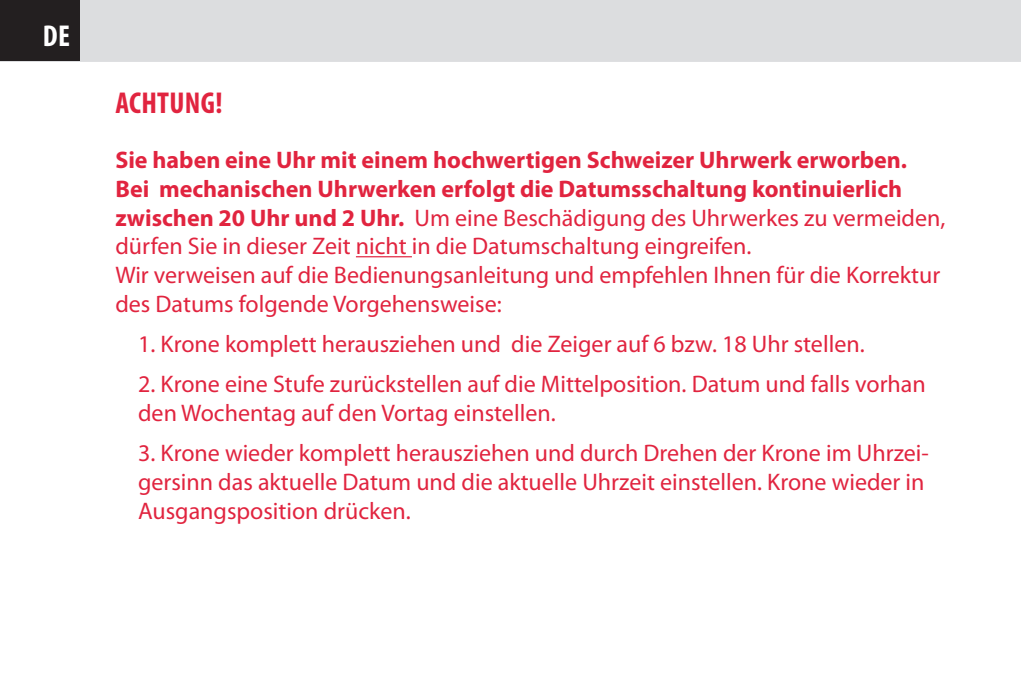
<style>
.page{position:relative;width:1021px;height:680px;background:#fff}
.page>*{position:absolute;margin:0;border:0;box-sizing:border-box;transform-origin:0 0}
.t1{font:700 condensed 30.4px "Myriad Pro";letter-spacing:.01em;color:#e1243f}
.t2{font:700 condensed 30.4px "Myriad Pro";color:#fff}
.t3{font:24px/28.8px "Myriad Pro";color:#e1243f}
.s1{font-weight:700}
</style>
<div class="page">
<hr style="left:356px;top:256px;width:56px;height:1px;background:#e1243f">
<div style="left:79px;top:0;width:941px;height:61px;background:#dcdddf"></div>
<div style="left:0;top:0;width:79px;height:61px;background:#231f20"></div>
<p class="t2" style="left:43px;top:24px;width:29px">DE</p>
<p class="t1" style="left:115px;top:92px;width:109px">ACHTUNG!</p>
<p class="t3" style="left:115px;top:147px;width:831px"><span class="s1">Sie haben eine Uhr mit einem hochwertigen Schweizer Uhrwerk erworben.<br>Bei mechanischen Uhrwerken erfolgt die Datumsschaltung kontinuierlich zwischen 20 Uhr und 2 Uhr.</span> Um eine Beschädigung des Uhrwerkes zu vermeiden, dürfen Sie in dieser Zeit nicht in die Datumschaltung eingreifen.<br>Wir verweisen auf die Bedienungsanleitung und empfehlen Ihnen für die Korrektur des Datums folgende Vorgehensweise:</p>
<p class="t3" style="left:138px;top:331px;width:728px">1. Krone komplett herausziehen und die Zeiger auf 6 bzw. 18 Uhr stellen.</p>
<p class="t3" style="left:138px;top:372px;width:789px">2. Krone eine Stufe zurückstellen auf die Mittelposition. Datum und falls vorhan den Wochentag auf den Vortag einstellen.</p>
<p class="t3" style="left:138px;top:440px;width:792px">3. Krone wieder komplett herausziehen und durch Drehen der Krone im Uhrzei&shy;gersinn das aktuelle Datum und die aktuelle Uhrzeit einstellen. Krone wieder in<br>Ausgangsposition drücken.</p>
</div>
